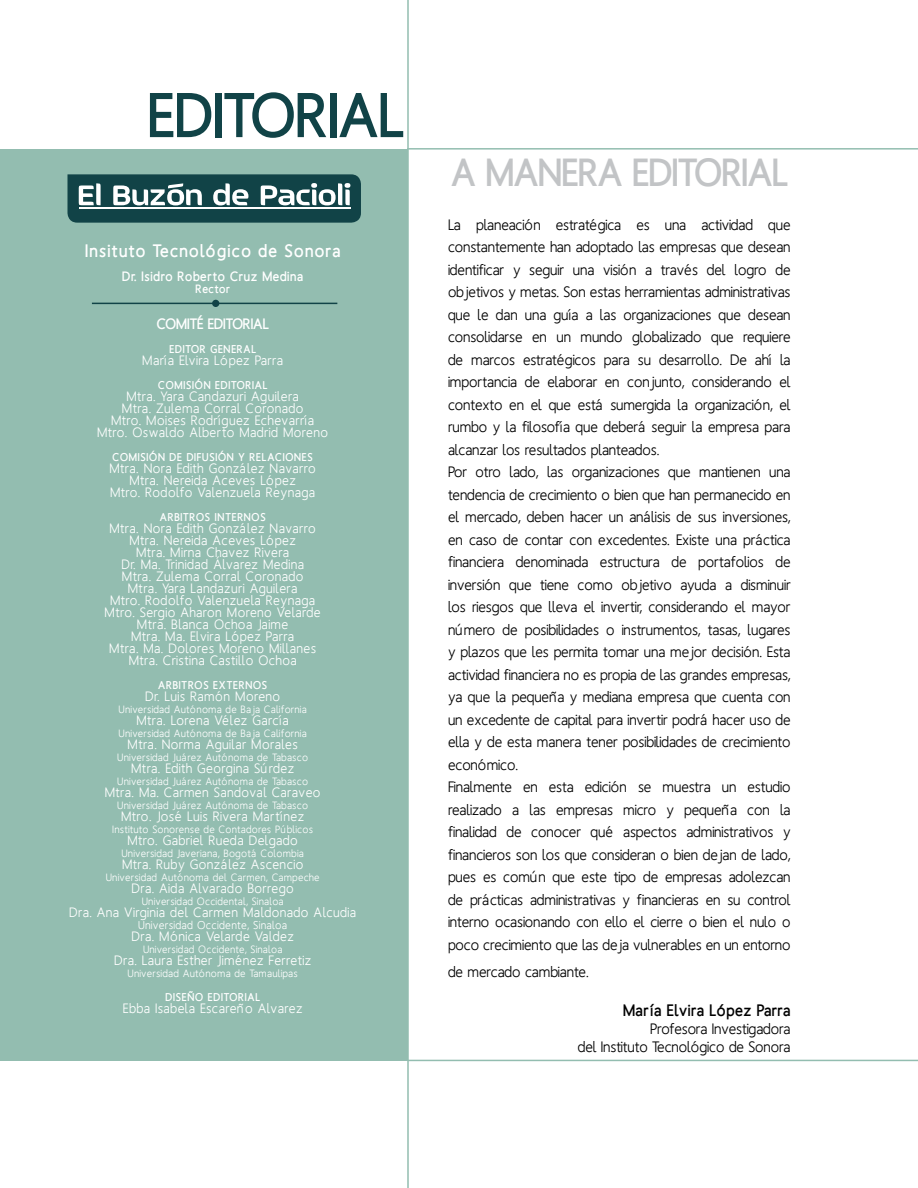
<style>
.page{position:relative;width:918px;height:1188px;background:#fff}
.page>*{position:absolute;margin:0;border:0;box-sizing:border-box;transform-origin:0 0}
.t1{font:900 63px "Homizio";color:#114347}
.t2{font:900 39px "Homizio";letter-spacing:-.01em;color:#c2c4c6}
.t3{font:900 18px "Homizio";letter-spacing:.07em;color:#fff}
.t4{font:900 16.5px "Homizio";letter-spacing:.03em;color:#000}
.t5{font:15px/22.5px "Homizio";letter-spacing:.03em;color:#000}
.t6{font:900 15px "Homizio";color:#fff}
.t7{font:13.5px/12px "Homizio";letter-spacing:.07em;color:#fff;text-align:center}
.t8{font:900 13.5px "Homizio";letter-spacing:.05em;color:#fff}
.t9{font:900 12px "Homizio";letter-spacing:.05em;color:#fff}
.t10{font:900 11.25px "Homizio";letter-spacing:.07em;color:#fff}
.t11{font:11.25px "Homizio";letter-spacing:.07em;color:#fff}
.t12{font:10.5px "Homizio";letter-spacing:.07em;color:#fff}
</style>
<div class="page">
<div style="left:0;top:149px;width:408px;height:911px;background:#93bdb0"></div>
<hr style="left:407px;top:0;width:2px;height:1188px;background:#93bdb0">
<hr style="left:407px;top:148px;width:511px;height:2px;background:#93bdb0">
<hr style="left:92px;top:303px;width:245px;height:1px;background:#114347">
<div style="left:212px;top:300px;width:7px;height:7px;background:#114347;border-radius:50%"></div>
<hr style="left:408px;top:1060px;width:510px;height:1px;background:#93bdb0">
<svg style="left:67px;top:174px;width:294px;height:49px;background:#40686b"></svg>
<hr style="left:79px;top:207px;width:272px;height:1px;background:#fff">
<h1 class="t1" style="left:148px;top:79px;width:57px">EDITORIAL</h1>
<p class="t3" style="left:85px;top:241px;width:257px">INSITUTO TECNOLÓGICO DE SONORA</p>
<p class="t8" style="left:122px;top:269px;width:183px">DR. ISIDRO ROBERTO CRUZ MEDINA</p>
<p class="t9" style="left:196px;top:282px;width:36px">RECTOR</p>
<p class="t6" style="left:157px;top:315px;width:113px">COMITÉ EDITORIAL</p>
<p class="t10" style="left:170px;top:343px;width:13px">EDITOR</p>
<p class="t10" style="left:210px;top:343px;width:47px">GENERAL</p>
<p class="t7" style="left:143px;top:354px;width:142px">María Elvira López Parra</p>
<p class="t10" style="left:158px;top:379px;width:14px">COMISI</p>
<p class="t10" style="left:195px;top:379px;width:74px">ÓN EDITORIAL</p>
<p class="t7" style="left:98px;top:390px;width:232px">Mtra. Yara Candazuri Aguilera<br>Mtra. Zulema Corral Coronado<br>Mtro. Moises Rodríguez Echevarría Mtro. Oswaldo Alberto Madrid Moreno</p>
<p class="t10" style="left:113px;top:451px;width:14px">COMISI</p>
<p class="t10" style="left:149px;top:451px;width:108px">ÓN DE DIFUSIÓN Y RELACIO</p>
<p class="t10" style="left:294px;top:451px;width:14px">NES</p>
<p class="t7" style="left:110px;top:462px;width:207px">Mtra. Nora Edith González Navarro<br>Mtra. Nereida Aceves López<br>Mtro. Rodolfo Valenzuela Reynaga</p>
<p class="t10" style="left:160px;top:511px;width:28px">ARBITROS</p>
<p class="t10" style="left:215px;top:511px;width:45px">INTERNOS</p>
<p class="t7" style="left:105px;top:522px;width:217px">Mtra. Nora Edith González Navarro<br>Mtra. Nereida Aceves López<br>Mtra. Mirna Chavez Rivera<br>Dr. Ma. Trinidad Álvarez Medina<br>Mtra. Zulema Corral Coronado<br>Mtra. Yara Landazuri Aguilera<br>Mtro. Rodolfo Valenzuela Reynaga<br>Mtro. Sergio Aharon Moreno Velarde<br>Mtra. Blanca Ochoa Jaime<br>Mtra. Ma. Elvira López Parra<br>Mtra. Ma. Dolores Moreno Millanes<br>Mtra. Cristina Castillo Ochoa</p>
<p class="t10" style="left:158px;top:679px;width:28px">ARBITROS</p>
<p class="t10" style="left:213px;top:679px;width:48px">EXTERNOS</p>
<p class="t7" style="left:145px;top:690px;width:136px">Dr. Luis Ramón Moreno</p>
<p class="t12" style="left:119px;top:703px;width:189px">Universidad Autónoma de Baja California</p>
<p class="t7" style="left:137px;top:714px;width:153px">Mtra. Lorena Vélez García</p>
<p class="t12" style="left:119px;top:727px;width:189px">Universidad Autónoma de Baja California</p>
<p class="t7" style="left:128px;top:738px;width:171px">Mtra. Norma Aguilar Morales</p>
<p class="t12" style="left:118px;top:751px;width:192px">Universidad Juárez Autónoma de Tabasco</p>
<p class="t7" style="left:132px;top:762px;width:164px">Mtra. Edith Georgina Súrdez</p>
<p class="t12" style="left:118px;top:775px;width:192px">Universidad Juárez Autónoma de Tabasco</p>
<p class="t7" style="left:105px;top:786px;width:217px">Mtra. Ma. Carmen Sandoval Caraveo</p>
<p class="t12" style="left:118px;top:799px;width:192px">Universidad Juárez Autónoma de Tabasco</p>
<p class="t7" style="left:122px;top:810px;width:184px">Mtro. José Luis Rivera Martínez</p>
<p class="t12" style="left:113px;top:823px;width:202px">Instituto Sonorense de Contadores Públicos</p>
<p class="t7" style="left:128px;top:834px;width:171px">Mtro. Gabriel Rueda Delgado</p>
<p class="t12" style="left:122px;top:847px;width:183px">Universidad Javeriana, Bogotá Colombia</p>
<p class="t7" style="left:122px;top:858px;width:182px">Mtra. Ruby González Ascencio</p>
<p class="t12" style="left:106px;top:871px;width:215px">Universidad Autónoma del Carmen, Campeche</p>
<p class="t7" style="left:132px;top:882px;width:163px">Dra. Aida Alvarado Borrego</p>
<p class="t12" style="left:142px;top:895px;width:143px">Universidad Occidental, Sinaloa</p>
<p class="t7" style="left:69px;top:906px;width:288px">Dra. Ana Virginia del Carmen Maldonado Alcudia</p>
<p class="t11" style="left:138px;top:919px;width:150px">Universidad Occidente, Sinaloa</p>
<p class="t7" style="left:132px;top:930px;width:163px">Dra. Mónica Velarde Valdez</p>
<p class="t12" style="left:143px;top:943px;width:140px">Universidad Occidente, Sinaloa</p>
<p class="t7" style="left:114px;top:954px;width:198px">Dra. Laura Esther Jiménez Ferretiz</p>
<p class="t12" style="left:128px;top:967px;width:171px">Universidad Autónoma de Tamaulipas</p>
<p class="t10" style="left:166px;top:991px;width:50px">DISEÑO EDITORIAL</p>
<p class="t7" style="left:123px;top:1002px;width:181px">Ebba Isabela Escareño Alvarez</p>
<h2 class="t2" style="left:451px;top:150px;width:338px">A MANERA EDITORIAL</h2>
<p class="t5" style="left:448px;top:213px;width:344px">La planeación estratégica es una actividad que constantemente han adoptado las empresas que desean identificar y seguir una visión a través del logro de objetivos y metas. Son estas herramientas administrativas que le dan una guía a las organizaciones que desean consolidarse en un mundo globalizado que requiere de marcos estratégicos para su desarrollo. De ahí la importancia de elaborar en conjunto, considerando el contexto en el que está sumergida la organización, el rumbo y la filosofía que deberá seguir la empresa para alcanzar los resultados planteados.<br>Por otro lado, las organizaciones que mantienen una tendencia de crecimiento o bien que han permanecido en el mercado, deben hacer un análisis de sus inversiones, en caso de contar con excedentes. Existe una práctica financiera denominada estructura de portafolios de inversión que tiene como objetivo ayuda a disminuir los riesgos que lleva el invertir, considerando el mayor número de posibilidades o instrumentos, tasas, lugares y plazos que les permita tomar una mejor decisión. Esta actividad financiera no es propia de las grandes empresas, ya que la pequeña y mediana empresa que cuenta con un excedente de capital para invertir podrá hacer uso de ella y de esta manera tener posibilidades de crecimiento económico.<br>Finalmente en esta edición se muestra un estudio realizado a las empresas micro y pequeña con la finalidad de conocer qué aspectos administrativos y financieros son los que consideran o bien dejan de lado, pues es común que este tipo de empresas adolezcan de prácticas administrativas y financieras en su control interno ocasionando con ello el cierre o bien el nulo o poco crecimiento que las deja vulnerables en un entorno</p>
<p class="t5" style="left:448px;top:960px;width:142px">de mercado cambiante.</p>
<p class="t4" style="left:623px;top:1001px;width:169px">MARÍA ELVIRA LÓPEZ PARRA</p>
<p class="t5" style="left:578px;top:1020px;width:214px;line-height:18px;text-align:right">Profesora Investigadora<br>del Instituto Tecnológico de Sonora</p>
</div>
